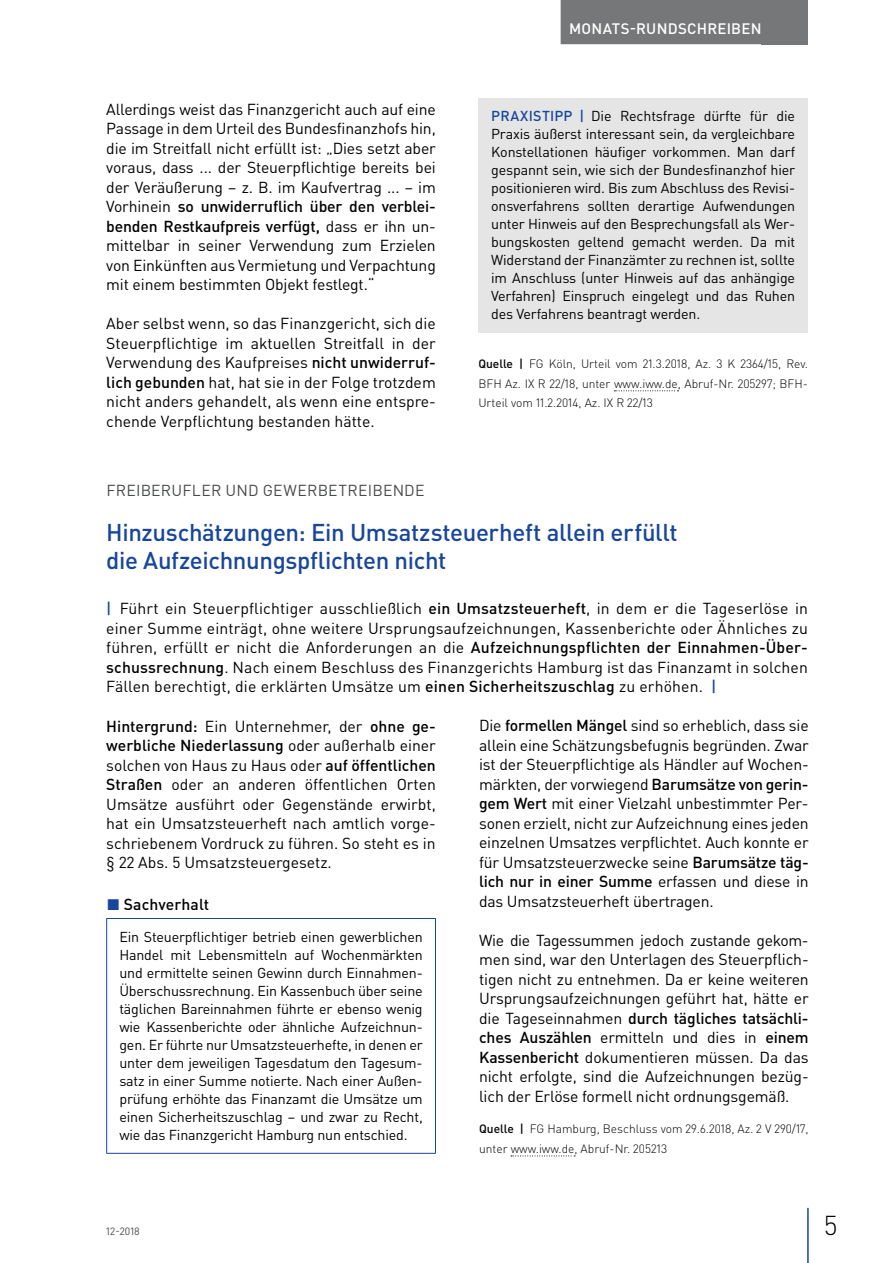
<style>
.page{position:relative;width:893px;height:1263px;background:#fff}
.page>*{position:absolute;margin:0;border:0;box-sizing:border-box;transform-origin:0 0}
.t1{font:300 27px "DIN Pro";color:#000002}
.t2{font:500 24px/28.5px "DIN Pro";letter-spacing:-.015em;color:#18469d}
.t3{font:15.75px/19.5px "DIN Pro";letter-spacing:-.01em;color:#000002;text-align:justify}
.t4{font:15.75px "DIN Pro";letter-spacing:.015em;color:#494b4c}
.t5{font:500 15.75px "DIN Pro";letter-spacing:.005em;color:#000002}
.t6{font:500 15px "DIN Pro";letter-spacing:.015em;color:#fff}
.t7{font:14.25px/18px "DIN Pro";letter-spacing:-.015em;color:#000002;text-align:justify}
.t8{font:300 12px/19.5px "DIN Pro";color:#000002;text-align:justify}
.t9{font:10.5px "DIN Pro";color:#494b4c}
.s1{font-weight:500}
.s2{font-weight:500;color:#18469d}
.s3{color:#18469d}
</style>
<div class="page">
<div style="left:762px;top:0;width:46px;height:44px;background:#757778"></div>
<hr style="left:807px;top:1208px;width:2px;height:55px;background:#18469d">
<div style="left:561px;top:0;width:209px;height:44px;background:#757778"></div>
<svg style="left:614px;top:390px;width:64px;height:1px"></svg>
<div style="left:478px;top:98px;width:330px;height:234px;background:#e4e5e4"></div>
<hr style="left:106px;top:918px;width:330px;height:1px;background:#18469d">
<hr style="left:106px;top:919px;width:1px;height:234px;background:#18469d">
<hr style="left:435px;top:919px;width:1px;height:234px;background:#18469d">
<hr style="left:106px;top:1153px;width:330px;height:1px;background:#18469d">
<svg style="left:511px;top:1155px;width:64px;height:1px"></svg>
<p class="t3" style="left:106px;top:99px;width:331px">Allerdings weist das Finanzgericht auch auf eine Passage in dem Urteil des Bundesfinanzhofs hin, die im Streitfall nicht erfüllt ist: „Dies setzt aber voraus, dass ... der Steuerpflichtige bereits bei der Veräußerung – z. B. im Kaufvertrag ... – im Vorhinein <span class="s1">so unwiderruflich über den verblei&shy;benden Restkaufpreis verfügt,</span> dass er ihn un&shy;mittelbar in seiner Verwendung zum Erzielen von Einkünften aus Vermietung und Verpachtung mit einem bestimmten Objekt festlegt.“</p>
<p class="t3" style="left:106px;top:313px;width:331px">Aber selbst wenn, so das Finanzgericht, sich die Steuerpflichtige im aktuellen Streitfall in der Verwendung des Kaufpreises <span class="s1">nicht unwiderruf&shy;lich gebunden</span> hat, hat sie in der Folge trotzdem nicht anders gehandelt, als wenn eine entspre&shy;chende Verpflichtung bestanden hätte.</p>
<p class="t6" style="left:569px;top:18px;width:194px">MONATS-RUNDSCHREIBEN</p>
<p class="t7" style="left:491px;top:107px;width:306px"><span class="s2">PRAXISTIPP |</span> Die Rechtsfrage dürfte für die Praxis äußerst interessant sein, da vergleichbare Konstellationen häufiger vorkommen. Man darf gespannt sein, wie sich der Bundesfinanzhof hier positionieren wird. Bis zum Abschluss des Revisi&shy;onsverfahrens sollten derartige Aufwendungen unter Hinweis auf den Besprechungsfall als Wer&shy;bungskosten geltend gemacht werden. Da mit Widerstand der Finanzämter zu rechnen ist, sollte im Anschluss (unter Hinweis auf das anhängige Verfahren) Einspruch eingelegt und das Ruhen des Verfahrens beantragt werden.</p>
<p class="t8" style="left:478px;top:354px;width:331px"><span class="s1">Quelle |</span> FG Köln, Urteil vom 21.3.2018, Az. 3 K 2364/15, Rev.<br>BFH Az. IX R 22/18, unter www.iww.de, Abruf-Nr. 205297; BFH-Urteil vom 11.2.2014, Az. IX R 22/13</p>
<p class="t4" style="left:106px;top:479px;width:320px">FREIBERUFLER UND GEWERBETREIBENDE</p>
<h2 class="t2" style="left:106px;top:517px;width:573px">Hinzuschätzungen: Ein Umsatzsteuerheft allein erfüllt die Aufzeichnungspflichten nicht</h2>
<p class="t3" style="left:106px;top:598px;width:703px"><span class="s2">|</span> Führt ein Steuerpflichtiger ausschließlich <span class="s1">ein Umsatzsteuerheft</span>, in dem er die Tageserlöse in einer Summe einträgt, ohne weitere Ursprungsaufzeichnungen, Kassenberichte oder Ähnliches zu führen, erfüllt er nicht die Anforderungen an die <span class="s1">Aufzeichnungspflichten der Einnahmen-Über&shy;schussrechnung</span>. Nach einem Beschluss des Finanzgerichts Hamburg ist das Finanzamt in solchen Fällen berechtigt, die erklärten Umsätze um <span class="s1">einen Sicherheitszuschlag</span> zu erhöhen. <span class="s2">|</span></p>
<p class="t3" style="left:106px;top:716px;width:331px"><span class="s1">Hintergrund:</span> Ein Unternehmer, der <span class="s1">ohne ge&shy;werbliche Niederlassung</span> oder außerhalb einer solchen von Haus zu Haus oder <span class="s1">auf öffentlichen Straßen</span> oder an anderen öffentlichen Orten Umsätze ausführt oder Gegenstände erwirbt, hat ein Umsatzsteuerheft nach amtlich vorge&shy;schriebenem Vordruck zu führen. So steht es in § 22 Abs. 5 Umsatzsteuergesetz.</p>
<p class="t5" style="left:107px;top:893px;width:104px"><span class="s3">◼</span> Sachverhalt</p>
<p class="t7" style="left:119px;top:927px;width:305px">Ein Steuerpflichtiger betrieb einen gewerblichen Handel mit Lebensmitteln auf Wochenmärkten und ermittelte seinen Gewinn durch Einnahmen-Überschussrechnung. Ein Kassenbuch über seine täglichen Bareinnahmen führte er ebenso wenig wie Kassenberichte oder ähnliche Aufzeichnun&shy;gen. Er führte nur Umsatzsteuerhefte, in denen er unter dem jeweiligen Tagesdatum den Tagesum&shy;satz in einer Summe notierte. Nach einer Außen&shy;prüfung erhöhte das Finanzamt die Umsätze um einen Sicherheitszuschlag – und zwar zu Recht, wie das Finanzgericht Hamburg nun entschied.</p>
<p class="t3" style="left:479px;top:715px;width:331px">Die <span class="s1">formellen Mängel</span> sind so erheblich, dass sie allein eine Schätzungsbefugnis begründen. Zwar ist der Steuerpflichtige als Händler auf Wochen&shy;märkten, der vorwiegend <span class="s1">Barumsätze von gerin&shy;gem Wert</span> mit einer Vielzahl unbestimmter Per&shy;sonen erzielt, nicht zur Aufzeichnung eines jeden einzelnen Umsatzes verpflichtet. Auch konnte er für Umsatzsteuerzwecke seine <span class="s1">Barumsätze täg&shy;lich nur in einer Summe</span> erfassen und diese in das Umsatzsteuerheft übertragen.</p>
<p class="t3" style="left:479px;top:930px;width:331px">Wie die Tagessummen jedoch zustande gekom&shy;men sind, war den Unterlagen des Steuerpflich&shy;tigen nicht zu entnehmen. Da er keine weiteren Ursprungsaufzeichnungen geführt hat, hätte er die Tageseinnahmen <span class="s1">durch tägliches tatsächli&shy;ches Auszählen</span> ermitteln und dies in <span class="s1">einem Kassenbericht</span> dokumentieren müssen. Da das nicht erfolgte, sind die Aufzeichnungen bezüg&shy;lich der Erlöse formell nicht ordnungsgemäß.</p>
<p class="t8" style="left:479px;top:1119px;width:331px"><span class="s1">Quelle |</span> FG Hamburg, Beschluss vom 29.6.2018, Az. 2 V 290/17, unter www.iww.de, Abruf-Nr. 205213</p>
<p class="t9" style="left:106px;top:1224px;width:35px">12-2018</p>
<h1 class="t1" style="left:824px;top:1207px;width:15px">5</h1>
</div>
